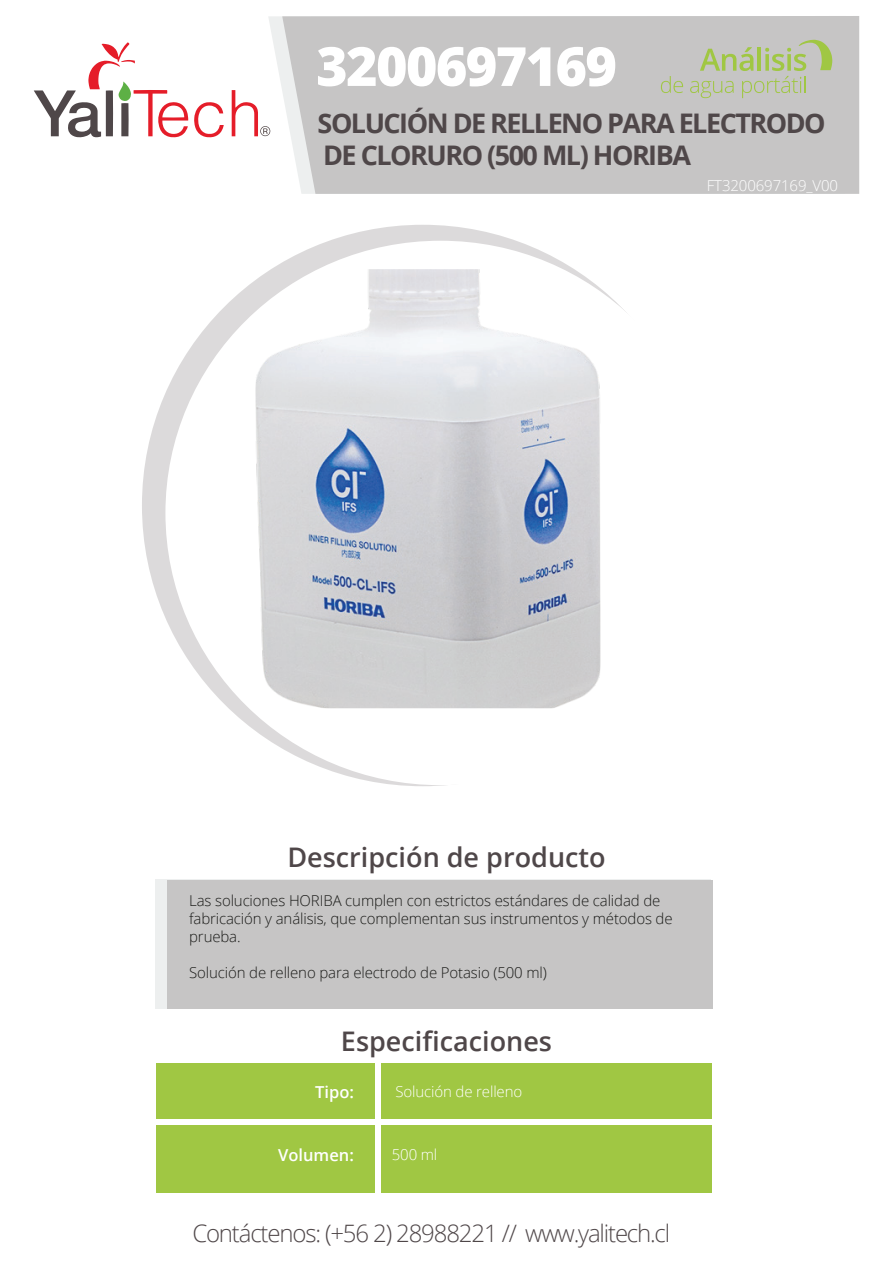
<style>
.page{position:relative;width:893px;height:1263px;background:#fff}
.page>*{position:absolute;margin:0;border:0;box-sizing:border-box;transform-origin:0 0}
.t1{font:800 54px "Open Sans";letter-spacing:-.03em;color:#fff}
.t2{font:700 27px/32.4px "Open Sans";letter-spacing:-.055em;color:#4f4749}
.t3{font:600 27px "Open Sans";color:#4f4749}
.t4{font:300 24px "Open Sans";letter-spacing:-.05em;color:#4f4749}
.t5{font:600 16.5px "Open Sans";color:#fff}
.t6{font:300 15px/18px "Open Sans";letter-spacing:-.01em;color:#1b1b19}
.t7{font:300 15px "Open Sans";letter-spacing:-.01em;color:#fff}
</style>
<div class="page">
<svg style="left:268px;top:16px;width:14px;height:117px"></svg>
<div style="left:282px;top:16px;width:577px;height:178px;background:#c6c5c5"></div>
<svg style="left:194px;top:102px;width:30px;height:35px"></svg>
<svg style="left:34px;top:42px;width:154px;height:95px"></svg>
<svg style="left:232px;top:90px;width:38px;height:46px"></svg>
<svg style="left:661px;top:76px;width:22px;height:17px"></svg>
<svg style="left:690px;top:40px;width:142px;height:58px;background:#bec5aa"></svg>
<svg style="left:165px;top:241px;width:461px;height:544px"></svg>
<img style="left:255px;top:269px;width:345px;height:439px">
<div style="left:155px;top:879px;width:555px;height:130px;background:#edefef"></div>
<div style="left:167px;top:880px;width:545px;height:129px;background:#c6c5c5"></div>
<div style="left:156px;top:1062px;width:218px;height:56px;background:#a0c743"></div>
<div style="left:381px;top:1062px;width:331px;height:56px;background:#a0c743"></div>
<div style="left:156px;top:1125px;width:218px;height:67px;background:#a0c743"></div>
<div style="left:381px;top:1125px;width:331px;height:67px;background:#a0c743"></div>
<h1 class="t1" style="left:316px;top:25px;width:302px">3200697169</h1>
<h2 class="t2" style="left:318px;top:106px;width:510px">SOLUCIÓN DE RELLENO PARA ELECTRODO<br>DE CLORURO (500 ML) HORIBA</h2>
<p class="t7" style="left:707px;top:175px;width:133px">FT3200697169_V00</p>
<h2 class="t3" style="left:287px;top:839px;width:320px">Descripción de producto</h2>
<p class="t6" style="left:189px;top:891px;width:485px">Las soluciones HORIBA cumplen con estrictos estándares de calidad de fabricación y análisis, que complementan sus instrumentos y métodos de prueba.</p>
<p class="t6" style="left:189px;top:963px;width:359px">Solución de relleno para electrodo de Potasio (500 ml)</p>
<h2 class="t3" style="left:341px;top:1023px;width:213px">Especificaciones</h2>
<p class="t5" style="left:315px;top:1080px;width:40px">Tipo:</p>
<p class="t7" style="left:396px;top:1081px;width:128px">Solución de relleno</p>
<p class="t5" style="left:278px;top:1143px;width:77px">Volumen:</p>
<p class="t7" style="left:392px;top:1144px;width:47px">500 ml</p>
<h3 class="t4" style="left:192px;top:1217px;width:479px">Contáctenos: (+56 2) 28988221 // www.yalitech.cl</h3>
</div>
